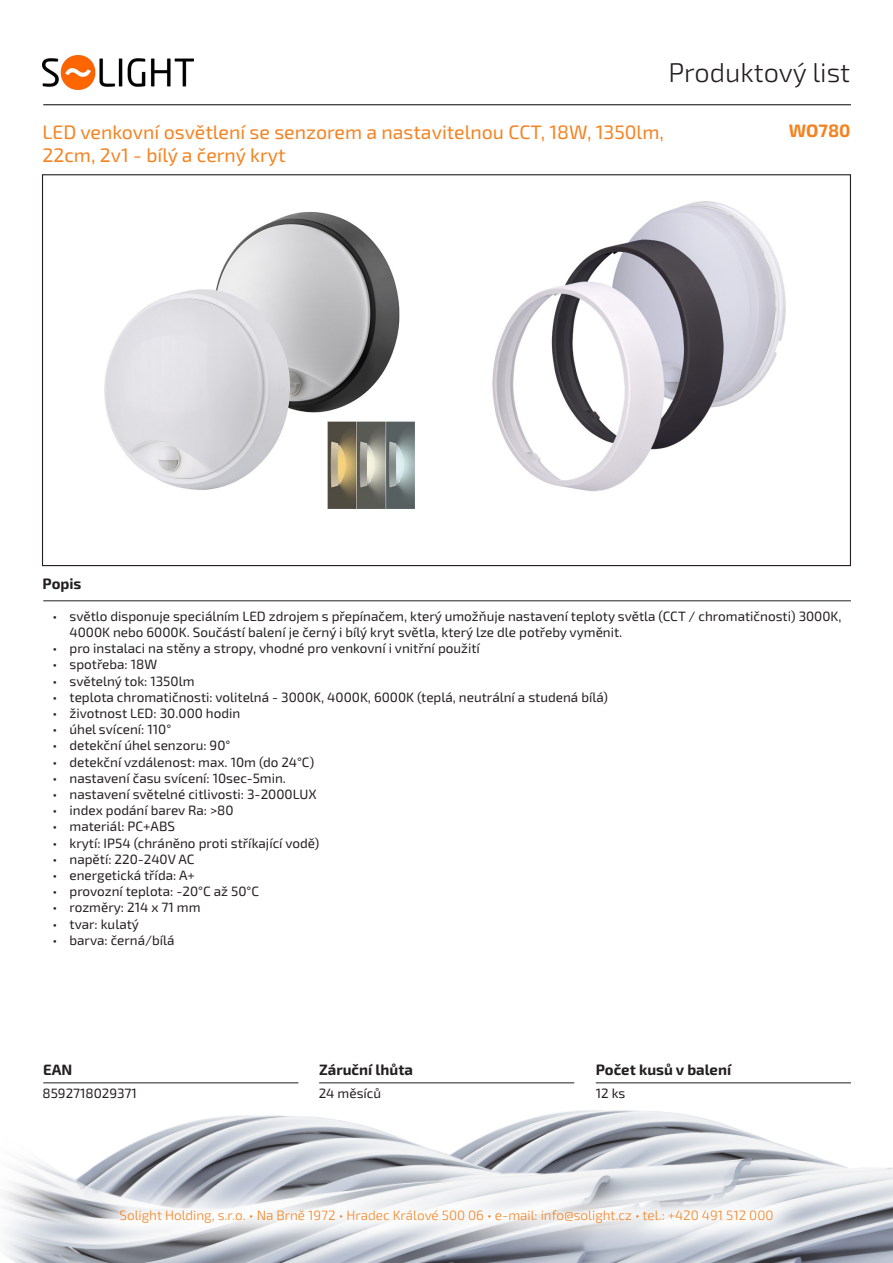
<style>
.page{position:relative;width:893px;height:1263px;background:#fff}
.page>*{position:absolute;margin:0;border:0;box-sizing:border-box;transform-origin:0 0}
.t1{font:300 27px "Exo 2.0";color:#231f20}
.t2{font:19.5px "Exo 2.0";color:#f58220}
.Kód_produktu{font:700 18px "Exo 2.0";color:#f58220}
.t3{font:700 15px "Exo 2.0";color:#231f20}
.t4{font:13.5px/16.2px "Exo 2.0";color:#231f20}
.t5{font:300 13.5px "Exo 2.0";color:#f58220}
</style>
<div class="page">
<img style="left:3px;top:1082px;width:890px;height:181px">
<hr style="left:43px;top:104px;width:808px;height:1px;background:#231f20">
<hr style="left:43px;top:600px;width:808px;height:1px;background:#231f20">
<hr style="left:596px;top:1082px;width:255px;height:1px;background:#231f20">
<hr style="left:319px;top:1082px;width:255px;height:1px;background:#231f20">
<hr style="left:43px;top:1082px;width:255px;height:1px;background:#231f20">
<svg style="left:85px;top:1174px;width:723px;height:84px"></svg>
<img style="left:104px;top:212px;width:311px;height:297px">
<img style="left:492px;top:201px;width:294px;height:291px">
<img style="left:43px;top:55px;width:150px;height:34px">
<h1 class="t1" style="left:668px;top:57px;width:183px">Produktový list</h1>
<p class="t2" style="left:43px;top:120px;width:623px">LED venkovní osvětlení se senzorem a nastavitelnou CCT, 18W, 1350lm,</p>
<p class="Kód_produktu" style="left:789px;top:120px;width:63px">WO780</p>
<p class="t2" style="left:43px;top:144px;width:245px">22cm, 2v1 - bílý a černý kryt</p>
<p class="t3" style="left:43px;top:575px;width:40px">Popis</p>
<p class="t4" style="left:70px;top:608px;width:774px;text-indent:-17px">• světlo disponuje speciálním LED zdrojem s přepínačem, který umožňuje nastavení teploty světla (CCT / chromatičnosti) 3000K,<br>4000K nebo 6000K. Součástí balení je černý i bílý kryt světla, který lze dle potřeby vyměnit.</p>
<p class="t4" style="left:53px;top:641px;width:429px">• pro instalaci na stěny a stropy, vhodné pro venkovní i vnitřní použití</p>
<p class="t4" style="left:53px;top:657px;width:106px">• spotřeba: 18W</p>
<p class="t4" style="left:53px;top:673px;width:143px">• světelný tok: 1350lm</p>
<p class="t4" style="left:53px;top:689px;width:557px">• teplota chromatičnosti: volitelná - 3000K, 4000K, 6000K (teplá, neutrální a studená bílá)</p>
<p class="t4" style="left:53px;top:705px;width:189px">• životnost LED: 30.000 hodin</p>
<p class="t4" style="left:53px;top:722px;width:120px">• úhel svícení: 110°</p>
<p class="t4" style="left:53px;top:738px;width:179px">• detekční úhel senzoru: 90°</p>
<p class="t4" style="left:53px;top:754px;width:263px">• detekční vzdálenost: max. 10m (do 24°C)</p>
<p class="t4" style="left:53px;top:770px;width:235px">• nastavení času svícení: 10sec-5min.</p>
<p class="t4" style="left:53px;top:786px;width:266px">• nastavení světelné citlivosti: 3-2000LUX</p>
<p class="t4" style="left:53px;top:803px;width:183px">• index podání barev Ra: &gt;80</p>
<p class="t4" style="left:53px;top:819px;width:124px">• materiál: PC+ABS</p>
<p class="t4" style="left:53px;top:835px;width:268px">• krytí: IP54 (chráněno proti stříkající vodě)</p>
<p class="t4" style="left:53px;top:851px;width:143px">• napětí: 220-240V AC</p>
<p class="t4" style="left:53px;top:867px;width:144px">• energetická třída: A+</p>
<p class="t4" style="left:53px;top:884px;width:208px">• provozní teplota: -20°C až 50°C</p>
<p class="t4" style="left:53px;top:900px;width:149px">• rozměry: 214 x 71 mm</p>
<p class="t4" style="left:53px;top:916px;width:88px">• tvar: kulatý</p>
<p class="t4" style="left:53px;top:932px;width:124px">• barva: černá/bílá</p>
<p class="t3" style="left:43px;top:1060px;width:31px">EAN</p>
<p class="t3" style="left:319px;top:1060px;width:95px">Záruční lhůta</p>
<p class="t3" style="left:596px;top:1060px;width:137px">Počet kusů v balení</p>
<p class="t4" style="left:43px;top:1085px;width:96px">8592718029371</p>
<p class="t4" style="left:319px;top:1085px;width:64px">24 měsíců</p>
<p class="t4" style="left:596px;top:1085px;width:31px">12 ks</p>
<p class="t5" style="left:120px;top:1208px;width:655px">Solight Holding, s.r.o. • Na Brně 1972 • Hradec Králové 500 06 • e-mail: info@solight.cz • tel.: +420 491 512 000</p>
</div>
